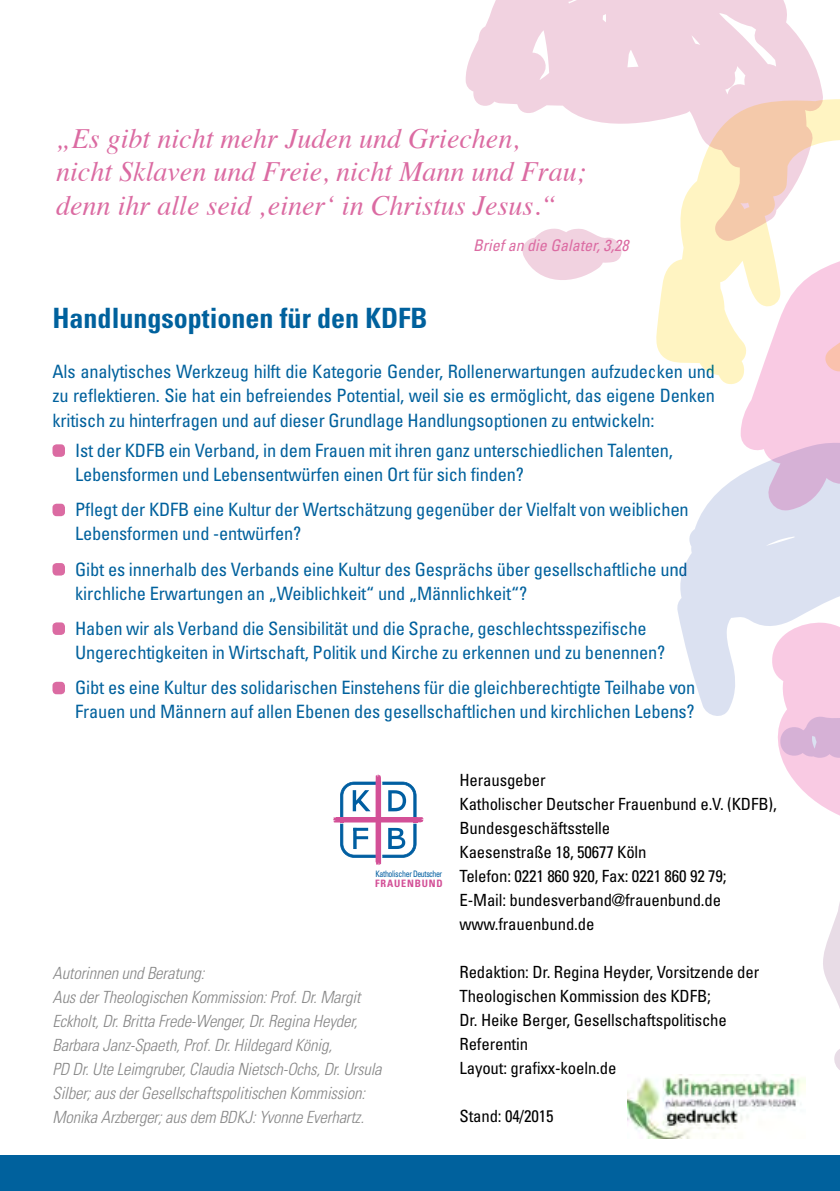
<style>
.page{position:relative;width:840px;height:1191px;background:#fff}
.page>*{position:absolute;margin:0;border:0;box-sizing:border-box;transform-origin:0 0}
.t1{font:italic 28px/33.6px "Times";color:#db6ba2}
.t2{font:700 condensed 28px "Univers";color:#00619d}
.t3{font:condensed 18.4px/24px "Univers";letter-spacing:-.01em;color:#00619d}
.t4{font:condensed 16.8px/24px "Univers";letter-spacing:-.01em;color:#000}
.t5{font:italic 300 condensed 16.8px/24px "Univers";letter-spacing:-.01em;color:#878787}
.t6{font:italic condensed 16px "Univers";color:#db6ba2}
.t7{font:700 condensed 10.2px "Univers";letter-spacing:.08em;color:#d35097}
.t8{font:condensed 8.8px "Univers";letter-spacing:-.035em;color:#005ea1;scale:.89 1}
</style>
<div class="page">
<div style="left:0;top:1155px;width:839px;height:36px;background:#00619d"></div>
<div style="left:52px;top:444px;width:13px;height:13px;background:#db6ba2;border-radius:4px"></div>
<div style="left:52px;top:504px;width:13px;height:12px;background:#db6ba2;border-radius:4px"></div>
<div style="left:52px;top:563px;width:13px;height:12px;background:#db6ba2;border-radius:4px"></div>
<div style="left:52px;top:622px;width:13px;height:13px;background:#db6ba2;border-radius:4px"></div>
<div style="left:52px;top:682px;width:13px;height:12px;background:#db6ba2;border-radius:4px"></div>
<svg style="left:740px;top:385px;width:99px;height:420px;fill:#f9cae3"></svg>
<svg style="left:820px;top:793px;width:19px;height:276px"></svg>
<svg style="left:677px;top:440px;width:162px;height:321px"></svg>
<svg style="left:465px;top:0;width:358px;height:280px;fill:#f1d2e0"></svg>
<svg style="left:653px;top:99px;width:186px;height:286px"></svg>
<svg style="left:333px;top:774px;width:90px;height:91px"></svg>
<img style="left:627px;top:1074px;width:178px;height:64px">
<h1 class="t1" style="left:56px;top:120px;width:531px">„Es gibt nicht mehr Juden und Griechen,<br>nicht Sklaven und Freie, nicht Mann und Frau; denn ihr alle seid ‚einer‘ in Christus Jesus.“</h1>
<p class="t6" style="left:473px;top:235px;width:157px">Brief an die Galater, 3,28</p>
<h1 class="t2" style="left:52px;top:301px;width:376px">Handlungsoptionen für den KDFB</h1>
<p class="t3" style="left:52px;top:358px;width:663px;line-height:24.8px;text-align:justify">Als analytisches Werkzeug hilft die Kategorie Gender, Rollenerwartungen aufzudecken und zu reflektieren. Sie hat ein befreiendes Potential, weil sie es ermöglicht, das eigene Denken kritisch zu hinterfragen und auf dieser Grundlage Handlungsoptionen zu entwickeln:</p>
<p class="t3" style="left:75px;top:438px;width:599px">Ist der KDFB ein Verband, in dem Frauen mit ihren ganz unterschiedlichen Talenten,<br>Lebensformen und Lebensentwürfen einen Ort für sich finden?</p>
<p class="t3" style="left:75px;top:497px;width:614px">Pflegt der KDFB eine Kultur der Wertschätzung gegenüber der Vielfalt von weiblichen<br>Lebensformen und -entwürfen?</p>
<p class="t3" style="left:75px;top:556px;width:613px">Gibt es innerhalb des Verbands eine Kultur des Gesprächs über gesellschaftliche und kirchliche Erwartungen an „Weiblichkeit“ und „Männlichkeit“?</p>
<p class="t3" style="left:75px;top:616px;width:591px">Haben wir als Verband die Sensibilität und die Sprache, geschlechtsspezifische<br>Ungerechtigkeiten in Wirtschaft, Politik und Kirche zu erkennen und zu benennen?</p>
<p class="t3" style="left:75px;top:675px;width:621px">Gibt es eine Kultur des solidarischen Einstehens für die gleichberechtigte Teilhabe von<br>Frauen und Männern auf allen Ebenen des gesellschaftlichen und kirchlichen Lebens?</p>
<p class="t8" style="left:375px;top:868px;width:76px">Katholischer Deutscher</p>
<p class="t7" style="left:375px;top:877px;width:69px">FRAUENBUND</p>
<p class="t5" style="left:52px;top:960px;width:330px">Autorinnen und Beratung:<br>Aus der Theologischen Kommission: Prof. Dr. Margit Eckholt, Dr. Britta Frede-Wenger, Dr. Regina Heyder, Barbara Janz-Spaeth, Prof. Dr. Hildegard König,<br>PD Dr. Ute Leimgruber, Claudia Nietsch-Ochs, Dr. Ursula Silber; aus der Gesellschaftspolitischen Kommission:<br>Monika Arzberger; aus dem BDKJ: Yvonne Everhartz.</p>
<p class="t4" style="left:459px;top:767px;width:318px">Herausgeber<br>Katholischer Deutscher Frauenbund e.V. (KDFB),<br>Bundesgeschäftsstelle<br>Kaesenstraße 18, 50677 Köln<br>Telefon: 0221 860 920, Fax: 0221 860 92 79;<br>E-Mail: bundesverband@frauenbund.de www.frauenbund.de</p>
<p class="t4" style="left:459px;top:959px;width:301px">Redaktion: Dr. Regina Heyder, Vorsitzende der Theologischen Kommission des KDFB;<br>Dr. Heike Berger, Gesellschaftspolitische Referentin<br>Layout: grafixx-koeln.de</p>
<p class="t4" style="left:459px;top:1103px;width:95px">Stand: 04/2015</p>
</div>
